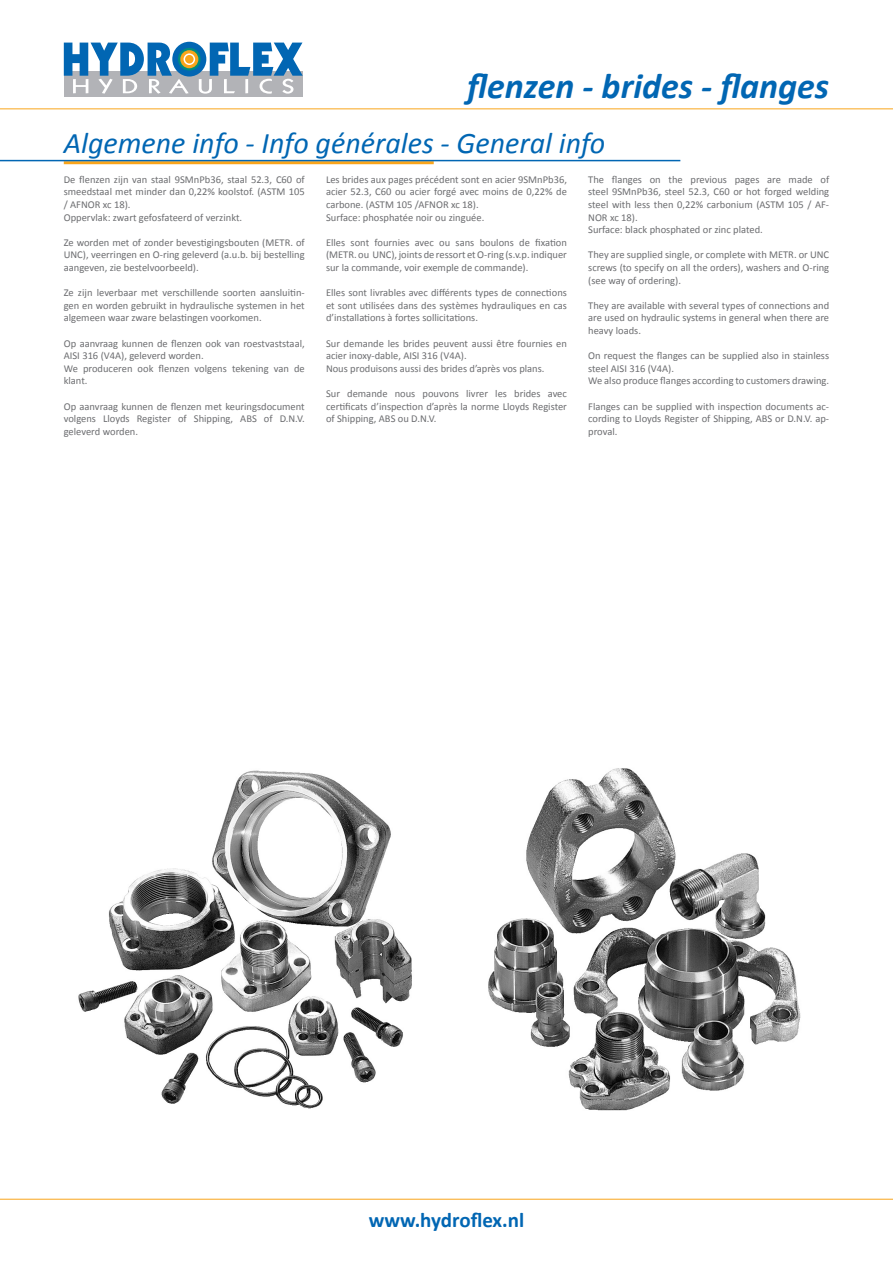
<style>
.page{position:relative;width:893px;height:1263px;background:#fff}
.page>*{position:absolute;margin:0;border:0;box-sizing:border-box;transform-origin:0 0}
.t1{font:italic 700 36px "Calibri";color:#0166b3}
.tekst_headings{font:italic 30px "Calibri";color:#0166b3}
.t2{font:700 21px "Calibri";color:#0166b3}
.bodytekst_blokvorm_7{font:10.5px/12.6px "Calibri";color:#6c6d70;text-align:justify}
</style>
<div class="page">
<hr style="left:64px;top:161px;width:370px;height:3px;background:#f9a51b">
<hr style="left:0;top:160px;width:680px;height:1px;background:#0166b3">
<img style="left:488px;top:768px;width:313px;height:343px">
<img style="left:78px;top:770px;width:334px;height:339px">
<hr style="left:0;top:1199px;width:893px;height:1px;background:#f9a51b">
<hr style="left:0;top:108px;width:893px;height:1px;background:#f9a51b">
<div style="left:64px;top:71px;width:239px;height:26px;background:#b2b3b7"></div>
<svg style="left:64px;top:42px;width:239px;height:52px"></svg>
<svg style="left:178px;top:48px;width:23px;height:23px"></svg>
<svg style="left:180px;top:50px;width:18px;height:18px"></svg>
<svg style="left:184px;top:53px;width:11px;height:12px"></svg>
<div style="left:185px;top:55px;width:9px;height:8px;background:#f9a51b;border-radius:50%"></div>
<h1 class="t1" style="left:467px;top:63px;width:363px">flenzen - brides - flanges</h1>
<p class="tekst_headings" style="left:64px;top:122px;width:543px">Algemene info - Info générales - General info</p>
<p class="bodytekst_blokvorm_7" style="left:64px;top:173px;width:242px">De flenzen zijn van staal 9SMnPb36, staal 52.3, C60 of smeedstaal met minder dan 0,22% koolstof. (ASTM 105 / AFNOR xc 18).</p>
<p class="bodytekst_blokvorm_7" style="left:64px;top:211px;width:180px">Oppervlak: zwart gefosfateerd of verzinkt.</p>
<p class="bodytekst_blokvorm_7" style="left:64px;top:236px;width:242px">Ze worden met of zonder bevestigingsbouten (METR. of UNC), veerringen en O-ring geleverd (a.u.b. bij bestelling aangeven, zie bestelvoorbeeld).</p>
<p class="bodytekst_blokvorm_7" style="left:64px;top:286px;width:242px">Ze zijn leverbaar met verschillende soorten aansluitin&shy;gen en worden gebruikt in hydraulische systemen in het algemeen waar zware belastingen voorkomen.</p>
<p class="bodytekst_blokvorm_7" style="left:64px;top:337px;width:242px">Op aanvraag kunnen de flenzen ook van roestvaststaal,<br>AISI 316 (V4A), geleverd worden.</p>
<p class="bodytekst_blokvorm_7" style="left:64px;top:362px;width:242px">We produceren ook flenzen volgens tekening van de klant.</p>
<p class="bodytekst_blokvorm_7" style="left:64px;top:400px;width:242px">Op aanvraag kunnen de flenzen met keuringsdocument volgens Lloyds Register of Shipping, ABS of D.N.V. geleverd worden.</p>
<p class="bodytekst_blokvorm_7" style="left:326px;top:173px;width:242px">Les brides aux pages précédent sont en acier 9SMnPb36, acier 52.3, C60 ou acier forgé avec moins de 0,22% de carbone. (ASTM 105 /AFNOR xc 18).</p>
<p class="bodytekst_blokvorm_7" style="left:326px;top:211px;width:160px">Surface: phosphatée noir ou zinguée.</p>
<p class="bodytekst_blokvorm_7" style="left:326px;top:236px;width:242px">Elles sont fournies avec ou sans boulons de fixation (METR. ou UNC), joints de ressort et O-ring (s.v.p. indiquer sur la commande, voir exemple de commande).</p>
<p class="bodytekst_blokvorm_7" style="left:326px;top:286px;width:242px">Elles sont livrables avec différents types de connections et sont utilisées dans des systèmes hydrauliques en cas d’installations à fortes sollicitations.</p>
<p class="bodytekst_blokvorm_7" style="left:326px;top:337px;width:242px">Sur demande les brides peuvent aussi être fournies en acier inoxy-dable, AISI 316 (V4A).</p>
<p class="bodytekst_blokvorm_7" style="left:326px;top:362px;width:220px">Nous produisons aussi des brides d’après vos plans.</p>
<p class="bodytekst_blokvorm_7" style="left:326px;top:387px;width:242px">Sur demande nous pouvons livrer les brides avec certificats d’inspection d’après la norme Lloyds Register of Shipping, ABS ou D.N.V.</p>
<p class="bodytekst_blokvorm_7" style="left:588px;top:173px;width:242px">The flanges on the previous pages are made of steel 9SMnPb36, steel 52.3, C60 or hot forged welding steel with less then 0,22% carbonium (ASTM 105 / AF-NOR xc 18).</p>
<p class="bodytekst_blokvorm_7" style="left:588px;top:223px;width:176px">Surface: black phosphated or zinc plated.</p>
<p class="bodytekst_blokvorm_7" style="left:588px;top:249px;width:242px">They are supplied single, or complete with METR. or UNC screws (to specify on all the orders), washers and O-ring (see way of ordering).</p>
<p class="bodytekst_blokvorm_7" style="left:588px;top:299px;width:242px">They are available with several types of connections and are used on hydraulic systems in general when there are heavy loads.</p>
<p class="bodytekst_blokvorm_7" style="left:588px;top:349px;width:242px">On request the flanges can be supplied also in stainless steel AISI 316 (V4A).</p>
<p class="bodytekst_blokvorm_7" style="left:588px;top:375px;width:242px">We also produce flanges according to customers drawing.</p>
<p class="bodytekst_blokvorm_7" style="left:588px;top:400px;width:242px">Flanges can be supplied with inspection documents ac&shy;cording to Lloyds Register of Shipping, ABS or D.N.V. ap&shy;proval.</p>
<h3 class="t2" style="left:369px;top:1206px;width:157px">www.hydroflex.nl</h3>
</div>
